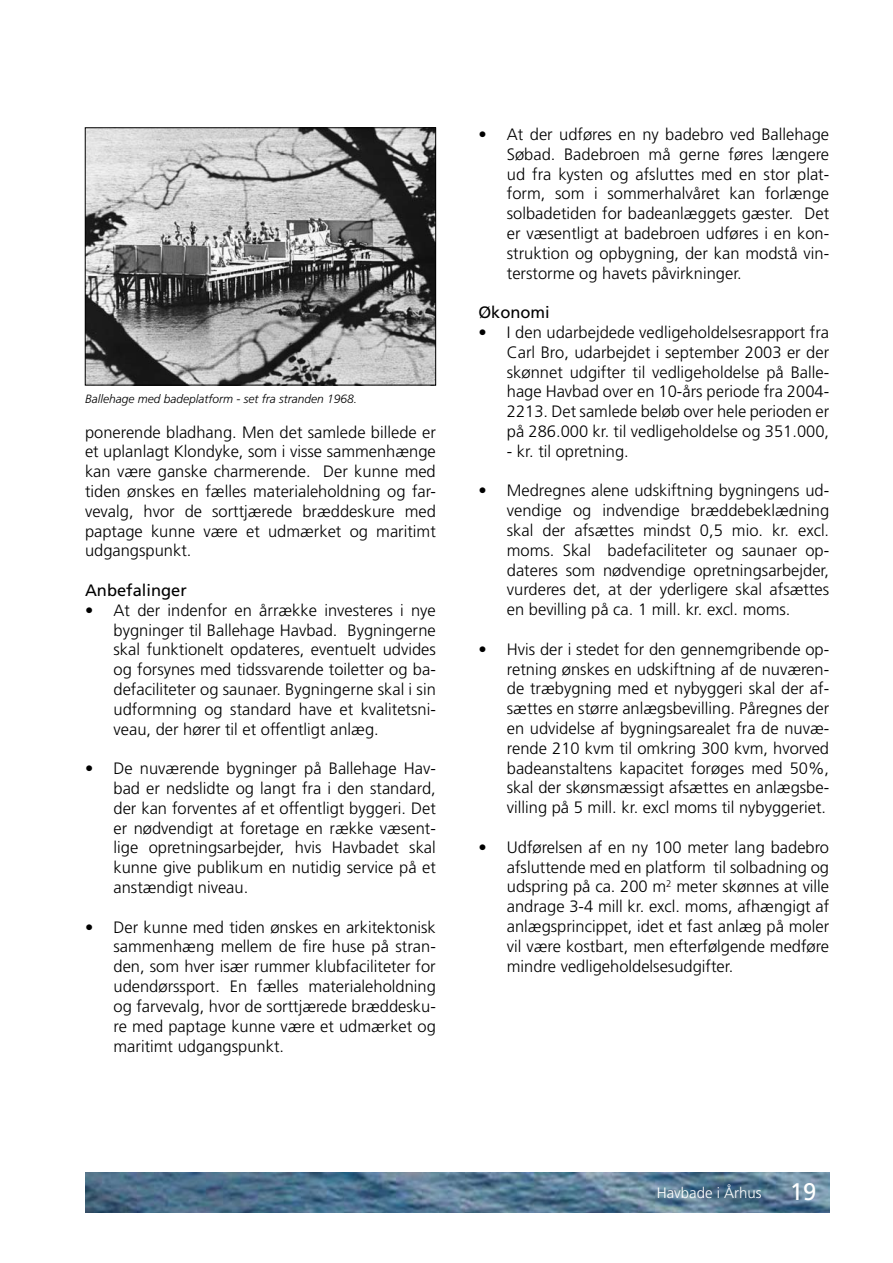
<style>
.page{position:relative;width:893px;height:1263px;background:#fff}
.page>*{position:absolute;margin:0;border:0;box-sizing:border-box;transform-origin:0 0}
.t1{font:300 16.5px/19.8px "Frutiger";color:#000;text-align:justify}
.t2{font:16.5px "Frutiger";color:#000}
.t3{font:300 15px "Frutiger";color:#fff}
.t4{font:italic 300 12px "Frutiger";color:#000}
.s1{font-weight:400;font-size:24px}
</style>
<div class="page">
<img style="left:85px;top:1172px;width:744px;height:41px">
<img style="left:87px;top:130px;width:347px;height:253px">
<div style="left:85px;top:128px;width:351px;height:257px;border:1px solid #000"></div>
<p class="t4" style="left:85px;top:392px;width:274px">Ballehage med badeplatform - set fra stranden 1968.</p>
<p class="t1" style="left:85px;top:422px;width:352px">ponerende bladhang. Men det samlede billede er et uplanlagt Klondyke, som i visse sammenhænge kan være ganske charmerende. Der kunne med tiden ønskes en fælles materialeholdning og far&shy;vevalg, hvor de sorttjærede bræddeskure med paptage kunne være et udmærket og maritimt udgangspunkt.</p>
<p class="t2" style="left:85px;top:581px;width:103px">Anbefalinger</p>
<p class="t1" style="left:114px;top:600px;width:324px;text-indent:-28px">• At der indenfor en årrække investeres i nye bygninger til Ballehage Havbad. Bygningerne skal funktionelt opdateres, eventuelt udvides og forsynes med tidssvarende toiletter og ba&shy;defaciliteter og saunaer. Bygningerne skal i sin udformning og standard have et kvalitetsni&shy;veau, der hører til et offentligt anlæg.</p>
<p class="t1" style="left:114px;top:759px;width:324px;text-indent:-28px">• De nuværende bygninger på Ballehage Hav&shy;bad er nedslidte og langt fra i den standard, der kan forventes af et offentligt byggeri. Det er nødvendigt at foretage en række væsent&shy;lige opretningsarbejder, hvis Havbadet skal kunne give publikum en nutidig service på et anstændigt niveau.</p>
<p class="t1" style="left:114px;top:917px;width:324px;text-indent:-28px">• Der kunne med tiden ønskes en arkitektonisk sammenhæng mellem de fire huse på stran&shy;den, som hver især rummer klubfaciliteter for udendørssport. En fælles materialeholdning og farvevalg, hvor de sorttjærede bræddesku&shy;re med paptage kunne være et udmærket og maritimt udgangspunkt.</p>
<p class="t1" style="left:507px;top:125px;width:324px;text-indent:-28px">• At der udføres en ny badebro ved Ballehage Søbad. Badebroen må gerne føres længere ud fra kysten og afsluttes med en stor plat&shy;form, som i sommerhalvåret kan forlænge solbadetiden for badeanlæggets gæster. Det er væsentligt at badebroen udføres i en kon&shy;struktion og opbygning, der kan modstå vin&shy;terstorme og havets påvirkninger.</p>
<p class="t2" style="left:478px;top:303px;width:73px">Økonomi</p>
<p class="t1" style="left:507px;top:323px;width:324px;text-indent:-28px">• I den udarbejdede vedligeholdelsesrapport fra Carl Bro, udarbejdet i september 2003 er der skønnet udgifter til vedligeholdelse på Balle&shy;hage Havbad over en 10-års periode fra 2004- 2213. Det samlede beløb over hele perioden er på 286.000 kr. til vedligeholdelse og 351.000,</p>
<p class="t1" style="left:507px;top:441px;width:123px">- kr. til opretning.</p>
<p class="t1" style="left:507px;top:481px;width:324px;text-indent:-28px">• Medregnes alene udskiftning bygningens ud&shy;vendige og indvendige bræddebeklædning skal der afsættes mindst 0,5 mio. kr. excl. moms. Skal badefaciliteter og saunaer op&shy;dateres som nødvendige opretningsarbejder, vurderes det, at der yderligere skal afsættes en bevilling på ca. 1 mill. kr. excl. moms.</p>
<p class="t1" style="left:507px;top:639px;width:324px;text-indent:-28px">• Hvis der i stedet for den gennemgribende op&shy;retning ønskes en udskiftning af de nuværen&shy;de træbygning med et nybyggeri skal der af&shy;sættes en større anlægsbevilling. Påregnes der en udvidelse af bygningsarealet fra de nuvæ&shy;rende 210 kvm til omkring 300 kvm, hvorved badeanstaltens kapacitet forøges med 50%, skal der skønsmæssigt afsættes en anlægsbe&shy;villing på 5 mill. kr. excl moms til nybyggeriet.</p>
<p class="t1" style="left:507px;top:837px;width:324px;text-indent:-28px">• Udførelsen af en ny 100 meter lang badebro afsluttende med en platform til solbadning og udspring på ca. 200 m<sup>2</sup> meter skønnes at ville andrage 3-4 mill kr. excl. moms, afhængigt af anlægsprincippet, idet et fast anlæg på moler vil være kostbart, men efterfølgende medføre mindre vedligeholdelsesudgifter.</p>
<p class="t3" style="left:657px;top:1185px;width:161px">Havbade i Århus <span class="s1">19</span></p>
</div>
